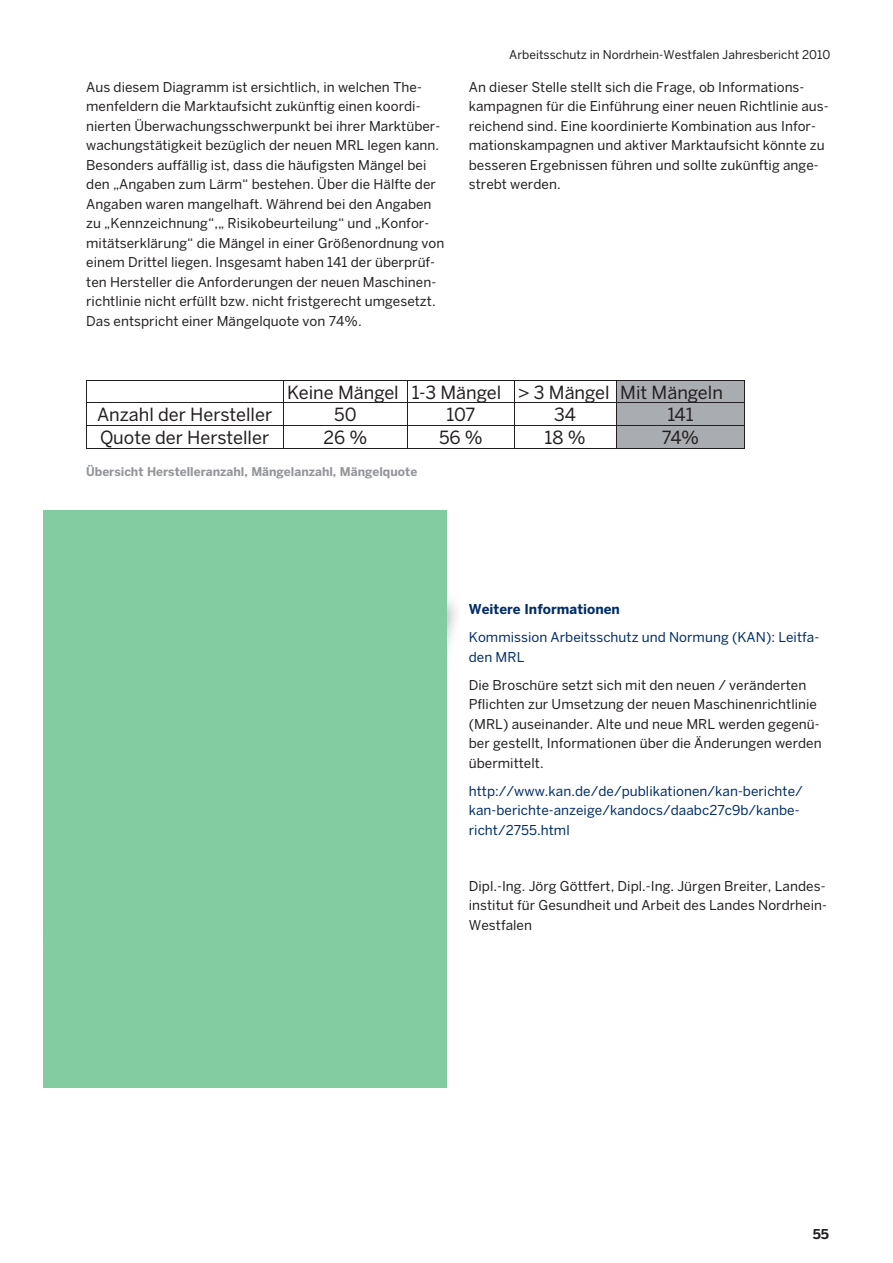
<style>
.page{position:relative;width:893px;height:1263px;background:#fff}
.page>*{position:absolute;margin:0;border:0;box-sizing:border-box;transform-origin:0 0}
.t1{font:18px "Benton Sans";color:#231f20}
.t2{font:13.5px/19.5px "Benton Sans";letter-spacing:.005em;color:#231f20}
.t3{font:13.5px/19.5px "Benton Sans";letter-spacing:.005em;color:#002d66}
.t4{font:700 13.5px "Benton Sans";letter-spacing:.005em;color:#002d66}
.t5{font:700 13.5px "Benton Sans";color:#231f20}
.t6{font:12px "Benton Sans";color:#231f20}
.t7{font:700 12px "Benton Sans";color:#939598}
</style>
<div class="page">
<hr style="left:86px;top:380px;width:197px;height:1px;background:#231f20">
<hr style="left:283px;top:380px;width:125px;height:1px;background:#231f20">
<hr style="left:408px;top:380px;width:106px;height:1px;background:#231f20">
<hr style="left:514px;top:380px;width:102px;height:1px;background:#231f20">
<hr style="left:86px;top:403px;width:197px;height:1px;background:#231f20">
<hr style="left:283px;top:403px;width:125px;height:1px;background:#231f20">
<hr style="left:408px;top:403px;width:106px;height:1px;background:#231f20">
<hr style="left:514px;top:403px;width:102px;height:1px;background:#231f20">
<hr style="left:86px;top:425px;width:197px;height:1px;background:#231f20">
<svg style="left:86px;top:381px;width:1px;height:67px"></svg>
<hr style="left:283px;top:425px;width:125px;height:1px;background:#231f20">
<svg style="left:283px;top:381px;width:1px;height:67px"></svg>
<hr style="left:408px;top:425px;width:106px;height:1px;background:#231f20">
<hr style="left:514px;top:425px;width:102px;height:1px;background:#231f20">
<svg style="left:514px;top:381px;width:1px;height:67px"></svg>
<div style="left:616px;top:380px;width:129px;height:68px;background:#a9acb0"></div>
<hr style="left:86px;top:448px;width:197px;height:1px;background:#231f20">
<hr style="left:283px;top:448px;width:125px;height:1px;background:#231f20">
<hr style="left:408px;top:448px;width:106px;height:1px;background:#231f20">
<hr style="left:514px;top:448px;width:102px;height:1px;background:#231f20">
<hr style="left:616px;top:448px;width:129px;height:1px;background:#231f20">
<div style="left:43px;top:510px;width:403px;height:578px;background:#83cba0"></div>
<p class="t2" style="left:86px;top:77px;width:360px">Aus diesem Diagramm ist ersichtlich, in welchen The&shy;menfeldern die Marktaufsicht zukünftig einen koordi&shy;nierten Überwachungsschwerpunkt bei ihrer Marktüber&shy;wachungstätigkeit bezüglich der neuen MRL legen kann.<br>Besonders auffällig ist, dass die häufigsten Mängel bei den „Angaben zum Lärm“ bestehen. Über die Hälfte der Angaben waren mangelhaft. Während bei den Angaben zu „Kennzeichnung“,„ Risikobeurteilung“ und „Konfor&shy;mitätserklärung“ die Mängel in einer Größenordnung von einem Drittel liegen. Insgesamt haben 141 der überprüf&shy;ten Hersteller die Anforderungen der neuen Maschinen&shy;richtlinie nicht erfüllt bzw. nicht fristgerecht umgesetzt.<br>Das entspricht einer Mängelquote von 74%.</p>
<p class="t6" style="left:509px;top:47px;width:322px">Arbeitsschutz in Nordrhein-Westfalen Jahresbericht 2010</p>
<p class="t2" style="left:469px;top:77px;width:361px">An dieser Stelle stellt sich die Frage, ob Informations&shy;kampagnen für die Einführung einer neuen Richtlinie aus&shy;reichend sind. Eine koordinierte Kombination aus Infor&shy;mationskampagnen und aktiver Marktaufsicht könnte zu besseren Ergebnissen führen und sollte zukünftig ange&shy;strebt werden.</p>
<h1 class="t1" style="left:287px;top:382px;width:437px">Keine Mängel 1-3 Mängel &gt; 3 Mängel Mit Mängeln</h1>
<h1 class="t1" style="left:97px;top:404px;width:177px">Anzahl der Hersteller</h1>
<h1 class="t1" style="left:334px;top:404px;width:24px">50</h1>
<h1 class="t1" style="left:446px;top:404px;width:30px">107</h1>
<h1 class="t1" style="left:554px;top:404px;width:23px">34</h1>
<h1 class="t1" style="left:667px;top:404px;width:28px">141</h1>
<h1 class="t1" style="left:100px;top:427px;width:171px">Quote der Hersteller</h1>
<h1 class="t1" style="left:323px;top:427px;width:45px">26 %</h1>
<h1 class="t1" style="left:439px;top:427px;width:45px">56 %</h1>
<h1 class="t1" style="left:545px;top:427px;width:43px">18 %</h1>
<h1 class="t1" style="left:662px;top:427px;width:39px">74%</h1>
<p class="t7" style="left:86px;top:464px;width:333px">Übersicht Herstelleranzahl, Mängelanzahl, Mängelquote</p>
<p class="t4" style="left:469px;top:601px;width:153px">Weitere Informationen</p>
<p class="t3" style="left:469px;top:627px;width:352px">Kommission Arbeitsschutz und Normung (KAN): Leitfa&shy;den MRL</p>
<p class="t2" style="left:469px;top:675px;width:354px">Die Broschüre setzt sich mit den neuen / veränderten Pflichten zur Umsetzung der neuen Maschinenrichtlinie (MRL) auseinander. Alte und neue MRL werden gegenü&shy;ber gestellt, Informationen über die Änderungen werden übermittelt.</p>
<p class="t3" style="left:469px;top:781px;width:336px">http://www.kan.de/de/publikationen/kan-berichte/ kan-berichte-anzeige/kandocs/daabc27c9b/kanbe&shy;richt/2755.html</p>
<p class="t2" style="left:469px;top:876px;width:360px;text-align:justify">Dipl.-Ing. Jörg Göttfert, Dipl.-Ing. Jürgen Breiter, Landes&shy;institut für Gesundheit und Arbeit des Landes Nordrhein-Westfalen</p>
<p class="t5" style="left:813px;top:1226px;width:18px">55</p>
</div>
